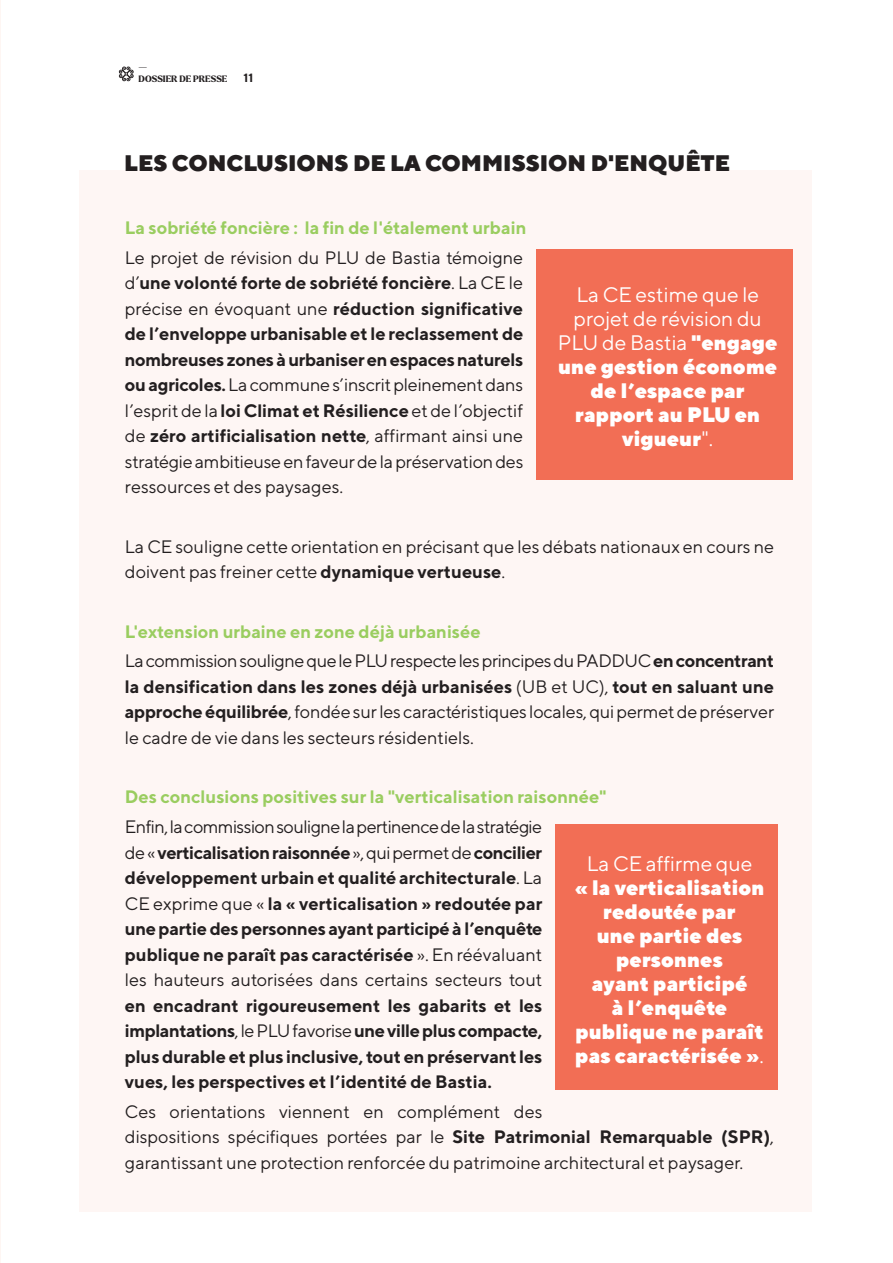
<style>
.page{position:relative;width:893px;height:1263px;background:#fff}
.page>*{position:absolute;margin:0;border:0;box-sizing:border-box;transform-origin:0 0}
.t1{font:900 22.5px "TT Norms";color:#231f20}
.t2{font:900 21px/24px "TT Norms";color:#fff;text-align:center}
.t3{font:21px "TT Norms";color:#fff}
.t4{font:18px/25.5px "TT Norms";color:#231f20;text-align:justify}
.t5{font:700 18px/25.5px "TT Norms";color:#231f20;text-align:justify}
.t6{font:18px/29.7px "TT Norms";letter-spacing:-.025em;color:#231f20}
.t7{font:700 18px "TT Norms";color:#9acd60}
.t8{font:700 12px "TT Norms";color:#231f20}
.t9{font:800 9px/12px "Larken";color:#231f20}
.s1{font-weight:700}
.s2{font-weight:400}
.s3{font-weight:700;color:#9acd60}
</style>
<div class="page">
<div style="left:80px;top:170px;width:732px;height:1042px;background:#fef6f4"></div>
<div style="left:536px;top:249px;width:256px;height:231px;background:#f26e55"></div>
<div style="left:555px;top:824px;width:222px;height:265px;background:#f26e55"></div>
<svg style="left:119px;top:67px;width:15px;height:14px"></svg>
<p class="t9" style="left:139px;top:61px;width:90px">—<br>DOSSIER DE PRESSE</p>
<p class="t8" style="left:244px;top:73px;width:11px">11</p>
<p class="t1" style="left:124px;top:149px;width:607px">LES CONCLUSIONS DE LA COMMISSION D'ENQUÊTE</p>
<p class="t7" style="left:125px;top:221px;width:403px">La sobriété foncière : la fin de l'étalement urbain</p>
<p class="t4" style="left:125px;top:246px;width:400px">Le projet de révision du PLU de Bastia témoigne d’<span class="s1">une volonté forte de sobriété foncière</span>. La CE le précise en évoquant une <span class="s1">réduction significative de l’enveloppe urbanisable et le reclassement de nombreuses zones à urbaniser en espaces naturels ou agricoles.</span> La commune s’inscrit pleinement dans l’esprit de la <span class="s1">loi Climat et Résilience</span> et de l’objectif de <span class="s1">zéro artificialisation nette</span>, affirmant ainsi une stratégie ambitieuse en faveur de la préservation des ressources et des paysages.</p>
<p class="t2" style="left:558px;top:283px;width:221px"><span class="s2">La CE estime que le projet de révision du<br>PLU de Bastia</span> "engage une gestion économe de l’espace par rapport au PLU en vigueur<span class="s2">".</span></p>
<p class="t4" style="left:125px;top:535px;width:651px">La CE souligne cette orientation en précisant que les débats nationaux en cours ne doivent pas freiner cette <span class="s1">dynamique vertueuse</span>.</p>
<p class="t6" style="left:125px;top:618px;width:651px"><span class="s3">L'extension urbaine en zone déjà urbanisée<br></span>La commission souligne que le PLU respecte les principes du PADDUC <span class="s1">en concentrant</span></p>
<p class="t4" style="left:125px;top:676px;width:651px"><span class="s1">la densification dans les zones déjà urbanisées</span> (UB et UC), <span class="s1">tout en saluant une approche équilibrée</span>, fondée sur les caractéristiques locales, qui permet de préserver le cadre de vie dans les secteurs résidentiels.</p>
<p class="t7" style="left:125px;top:790px;width:483px">Des conclusions positives sur la "verticalisation raisonnée"</p>
<p class="t5" style="left:125px;top:816px;width:419px"><span class="s2">Enfin, la commission souligne la pertinence de la stratégie de «</span> verticalisation raisonnée <span class="s2">», qui permet de</span> concilier développement urbain et qualité architecturale<span class="s2">. La CE exprime que «</span> la « verticalisation » redoutée par une partie des personnes ayant participé à l’enquête publique ne paraît pas caractérisée <span class="s2">». En réévaluant les hauteurs autorisées dans certains secteurs tout</span></p>
<p class="t5" style="left:125px;top:994px;width:419px">en encadrant rigoureusement les gabarits et les implantations<span class="s2">, le PLU favorise</span> une ville plus compacte, plus durable et plus inclusive, tout en préservant les vues, les perspectives et l’identité de Bastia.</p>
<p class="t4" style="left:125px;top:1101px;width:651px;text-align:left">Ces orientations viennent en complément des<br>dispositions spécifiques portées par le <span class="s1">Site Patrimonial Remarquable (SPR)</span>, garantissant une protection renforcée du patrimoine architectural et paysager.</p>
<p class="t3" style="left:587px;top:856px;width:167px">La CE affirme que</p>
<p class="t2" style="left:575px;top:875px;width:191px">« la verticalisation redoutée par<br>une partie des personnes<br>ayant participé<br>à l’enquête publique ne paraît pas caractérisée »<span class="s2">.</span></p>
</div>
